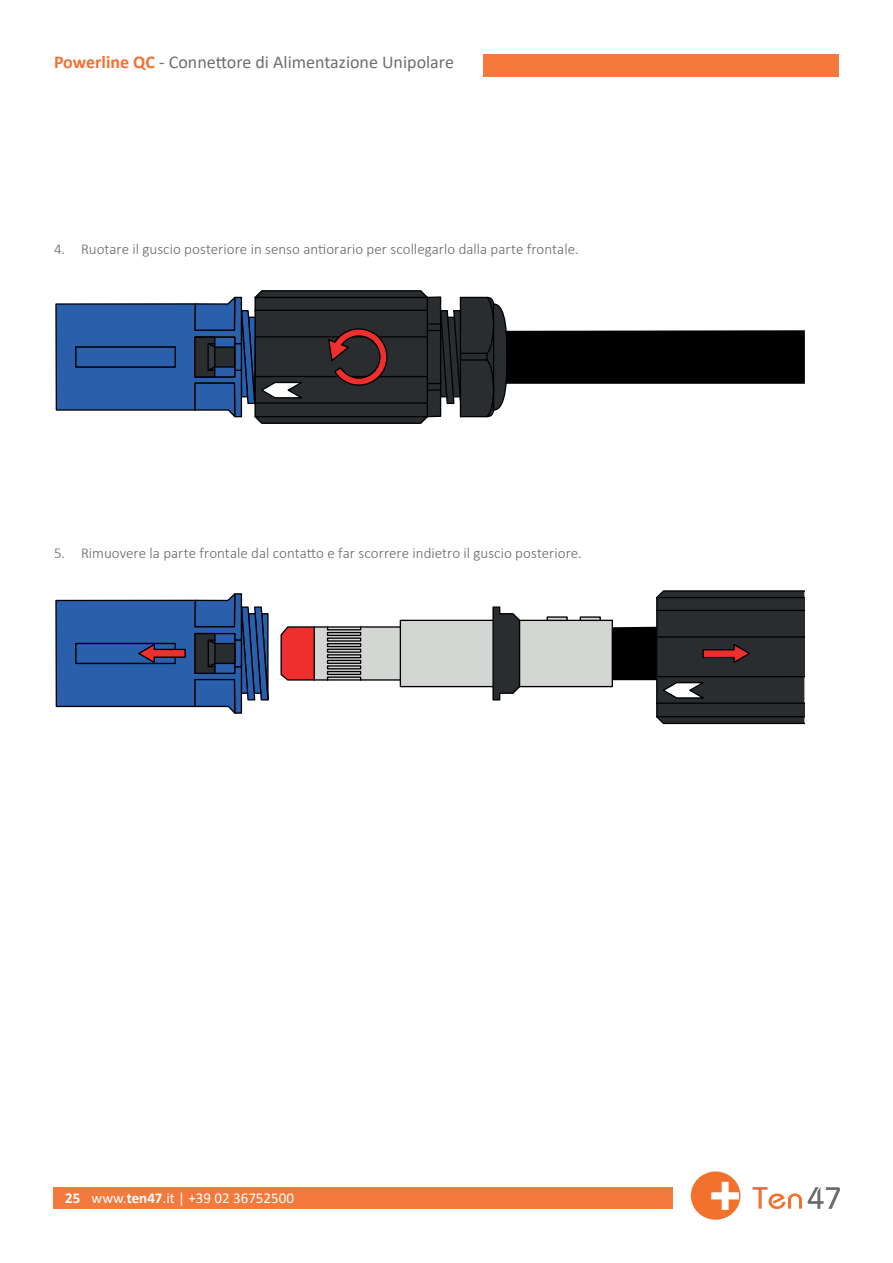
<style>
.page{position:relative;width:893px;height:1263px;background:#fff}
.page>*{position:absolute;margin:0;border:0;box-sizing:border-box;transform-origin:0 0}
.t1{font:18px "Calibri";color:#6b6f6d}
.t2{font:300 15px "Calibri";color:#626769}
.t3{font:15px "Calibri";color:#fff}
.t4{font:700 15px "Calibri";color:#fff}
.s1{font-weight:700;color:#f3712e}
.s2{font-weight:700}
</style>
<div class="page">
<div style="left:53px;top:1187px;width:619px;height:22px;background:#f3793d"></div>
<div style="left:691px;top:1171px;width:49px;height:49px;background:#f2722d;border-radius:50%"></div>
<svg style="left:711px;top:1182px;width:28px;height:28px"></svg>
<svg style="left:753px;top:1187px;width:87px;height:22px"></svg>
<svg style="left:55px;top:290px;width:750px;height:134px"></svg>
<div style="left:520px;top:620px;width:92px;height:67px;background:#d4d6d4"></div>
<svg style="left:280px;top:606px;width:241px;height:95px"></svg>
<hr style="left:492px;top:620px;width:2px;height:67px;background:#000001">
<div style="left:519px;top:620px;width:94px;height:67px;border:1px solid #000001"></div>
<hr style="left:547px;top:617px;width:20px;height:3px;background:#d4d6d4">
<div style="left:547px;top:616px;width:21px;height:5px;border:1px solid #000001"></div>
<hr style="left:580px;top:617px;width:20px;height:3px;background:#d4d6d4">
<div style="left:580px;top:616px;width:21px;height:5px;border:1px solid #000001"></div>
<svg style="left:55px;top:593px;width:214px;height:121px;background:#43679e"></svg>
<svg style="left:612px;top:590px;width:192px;height:135px"></svg>
<div style="left:483px;top:54px;width:356px;height:22px;background:#f3793d"></div>
<p class="t1" style="left:54px;top:49px;width:401px"><span class="s1">Powerline QC</span> - Connettore di Alimentazione Unipolare</p>
<p class="t2" style="left:54px;top:240px;width:526px">4. Ruotare il guscio posteriore in senso antiorario per scollegarlo dalla parte frontale.</p>
<p class="t2" style="left:54px;top:543px;width:529px">5. Rimuovere la parte frontale dal contatto e far scorrere indietro il guscio posteriore.</p>
<p class="t4" style="left:65px;top:1187px;width:17px">25</p>
<p class="t3" style="left:92px;top:1187px;width:204px">www.<span class="s2">ten47</span>.it | +39 02 36752500</p>
</div>
